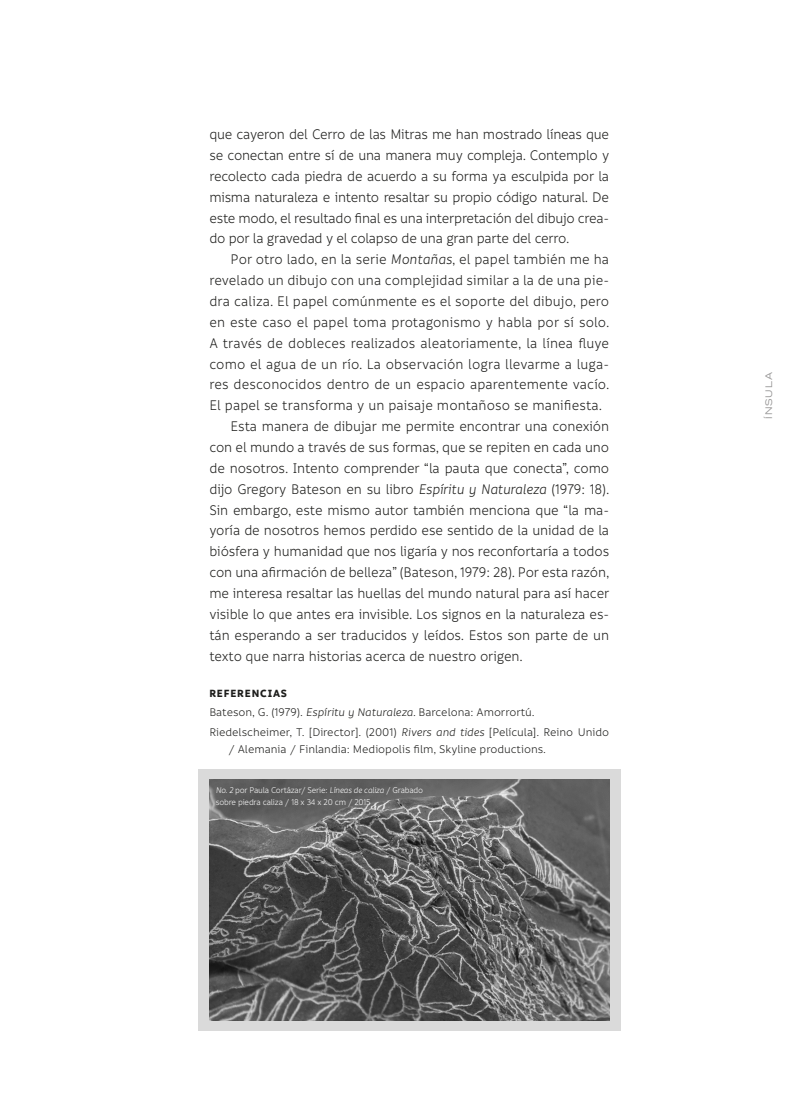
<style>
.page{position:relative;width:808px;height:1106px;background:#fff}
.page>*{position:absolute;margin:0;border:0;box-sizing:border-box;transform-origin:0 0}
.Cuerpo_de_texto_con{font:15px/20.9px "Informative";letter-spacing:-.01em;color:#1d1d1b;text-align:justify;scale:.95 1}
.Referencias{font:12px/16.5px "Informative";letter-spacing:-.005em;color:#1d1d1b}
.Titulo__o_sea_palabr{font:700 11.25px "Informative";letter-spacing:.075em;color:#1d1d1b}
.Pies_de_fotos{font:9px/12px "Informative";letter-spacing:-.025em;color:#fff;scale:.95 1}
.t1{font:expanded 9px "Trade Gothic LT";letter-spacing:.1em;color:#939292}
.s1{font-style:italic}
</style>
<div class="page">
<div style="left:198px;top:769px;width:423px;height:261px;background:#dadada"></div>
<img style="left:210px;top:779px;width:399px;height:241px">
<p class="Cuerpo_de_texto_con" style="left:209px;top:124px;width:422px">que cayeron del Cerro de las Mitras me han mostrado líneas que se conectan entre sí de una manera muy compleja. Contemplo y recolecto cada piedra de acuerdo a su forma ya esculpida por la misma naturaleza e intento resaltar su propio código natural. De este modo, el resultado final es una interpretación del dibujo crea&shy;do por la gravedad y el colapso de una gran parte del cerro.</p>
<p class="Cuerpo_de_texto_con" style="left:209px;top:249px;width:423px;text-indent:21px">Por otro lado, en la serie <span class="s1">Montañas</span>, el papel también me ha revelado un dibujo con una complejidad similar a la de una pie&shy;dra caliza. El papel comúnmente es el soporte del dibujo, pero en este caso el papel toma protagonismo y habla por sí solo.<br>A través de dobleces realizados aleatoriamente, la línea fluye como el agua de un río. La observación logra llevarme a luga&shy;res desconocidos dentro de un espacio aparentemente vacío.<br>El papel se transforma y un paisaje montañoso se manifiesta.</p>
<p class="Cuerpo_de_texto_con" style="left:209px;top:416px;width:423px;text-indent:21px">Esta manera de dibujar me permite encontrar una conexión con el mundo a través de sus formas, que se repiten en cada uno de nosotros. Intento comprender “la pauta que conecta”, como dijo Gregory Bateson en su libro <span class="s1">Espíritu y Naturaleza</span> (1979: 18).<br>Sin embargo, este mismo autor también menciona que “la ma&shy;yoría de nosotros hemos perdido ese sentido de la unidad de la biósfera y humanidad que nos ligaría y nos reconfortaría a todos con una afirmación de belleza” (Bateson, 1979: 28). Por esta razón, me interesa resaltar las huellas del mundo natural para así hacer visible lo que antes era invisible. Los signos en la naturaleza es&shy;tán esperando a ser traducidos y leídos. Estos son parte de un texto que narra historias acerca de nuestro origen.</p>
<p class="Titulo__o_sea_palabr" style="left:209px;top:686px;width:79px">REFERENCIAS</p>
<p class="Referencias" style="left:209px;top:704px;width:327px">Bateson, G. (1979). <span class="s1">Espíritu y Naturaleza.</span> Barcelona: Amorrortú.</p>
<p class="Referencias" style="left:229px;top:724px;width:382px;text-indent:-19px">Riedelscheimer, T. [Director]. (2001) <span class="s1">Rivers and tides</span> [Película]. Reino Unido / Alemania / Finlandia: Mediopolis film, Skyline productions.</p>
<p class="Pies_de_fotos" style="left:216px;top:784px;width:220px"><span class="s1">No. 2</span> por Paula Cortázar/ Serie: <span class="s1">Líneas de caliza</span> / Grabado sobre piedra caliza / 18 x 34 x 20 cm / 2015</p>
<p class="t1" style="left:763px;top:419px;width:48px;rotate:-90deg">ÍNSULA</p>
</div>
